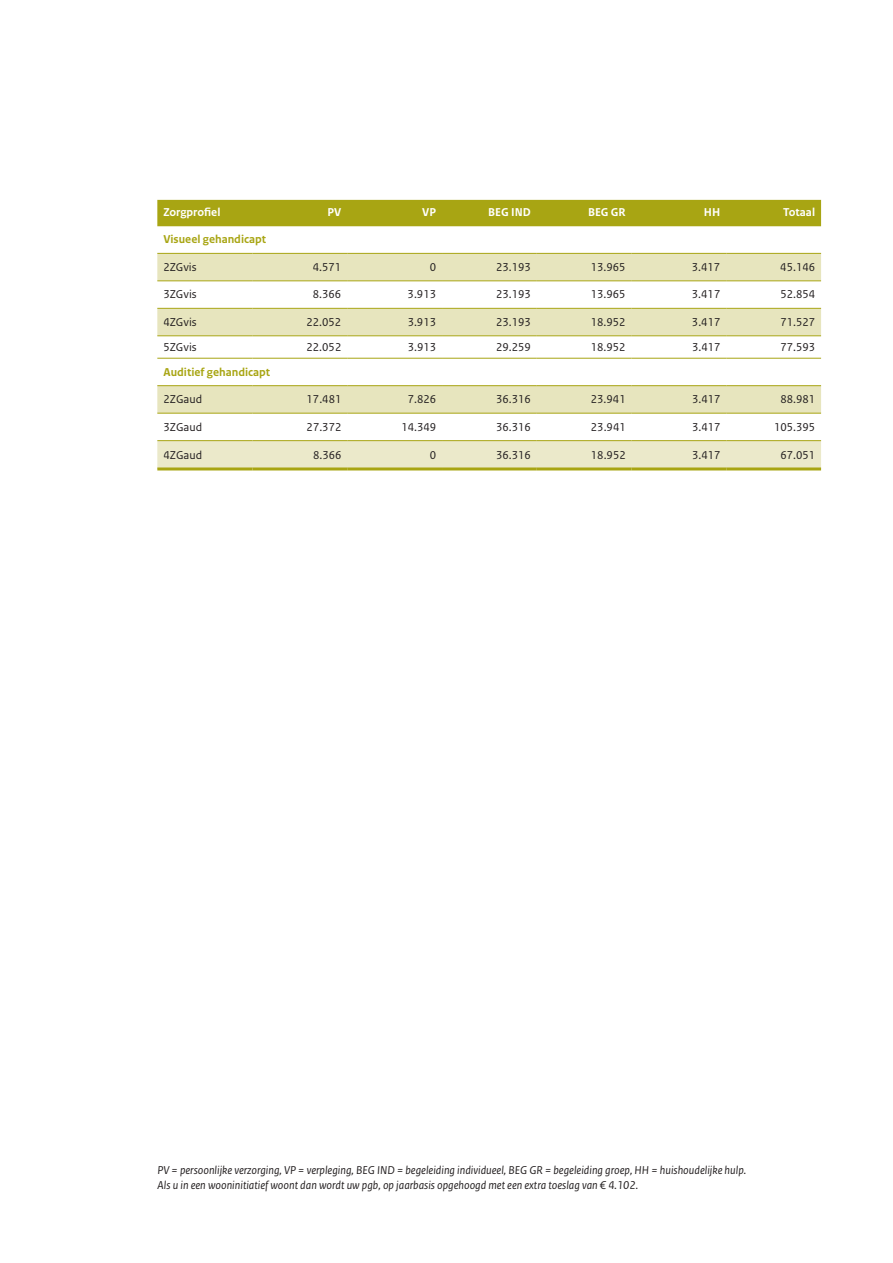
<style>
.page{position:relative;width:893px;height:1263px;background:#fff}
.page>*{position:absolute;margin:0;border:0;box-sizing:border-box;transform-origin:0 0}
.t1{font:12px "Rijksoverheid Sans Text";color:#231f20}
.t2{font:italic 12px/15px "Rijksoverheid Sans Text";color:#231f20}
.t3{font:700 12px "Rijksoverheid Sans Text";color:#a8a513}
.t4{font:700 12px "Rijksoverheid Sans Text";color:#fff}
</style>
<div class="page">
<div style="left:157px;top:200px;width:664px;height:26px;background:#a8a513"></div>
<svg style="left:157px;top:254px;width:664px;height:159px;fill:#e7e5be"></svg>
<svg style="left:157px;top:281px;width:664px;height:77px"></svg>
<div style="left:157px;top:441px;width:664px;height:26px;background:#ebe9ca"></div>
<hr style="left:157px;top:253px;width:95px;height:1px;background:#a8a513">
<hr style="left:252px;top:253px;width:95px;height:1px;background:#a8a513">
<hr style="left:347px;top:253px;width:95px;height:1px;background:#a8a513">
<hr style="left:442px;top:253px;width:95px;height:1px;background:#a8a513">
<hr style="left:537px;top:253px;width:94px;height:1px;background:#a8a513">
<hr style="left:631px;top:253px;width:95px;height:1px;background:#a8a513">
<hr style="left:726px;top:253px;width:95px;height:1px;background:#a8a513">
<hr style="left:157px;top:280px;width:95px;height:1px;background:#a8a513">
<hr style="left:252px;top:280px;width:95px;height:1px;background:#a8a513">
<hr style="left:347px;top:280px;width:95px;height:1px;background:#a8a513">
<hr style="left:442px;top:280px;width:95px;height:1px;background:#a8a513">
<hr style="left:537px;top:280px;width:94px;height:1px;background:#a8a513">
<hr style="left:631px;top:280px;width:95px;height:1px;background:#a8a513">
<hr style="left:726px;top:280px;width:95px;height:1px;background:#a8a513">
<hr style="left:157px;top:308px;width:95px;height:1px;background:#a8a513">
<hr style="left:252px;top:308px;width:95px;height:1px;background:#a8a513">
<hr style="left:347px;top:308px;width:95px;height:1px;background:#a8a513">
<hr style="left:442px;top:308px;width:95px;height:1px;background:#a8a513">
<hr style="left:537px;top:308px;width:94px;height:1px;background:#a8a513">
<hr style="left:631px;top:308px;width:95px;height:1px;background:#a8a513">
<hr style="left:726px;top:308px;width:95px;height:1px;background:#a8a513">
<hr style="left:157px;top:335px;width:95px;height:1px;background:#a8a513">
<hr style="left:252px;top:335px;width:95px;height:1px;background:#a8a513">
<hr style="left:347px;top:335px;width:95px;height:1px;background:#a8a513">
<hr style="left:442px;top:335px;width:95px;height:1px;background:#a8a513">
<hr style="left:537px;top:335px;width:94px;height:1px;background:#a8a513">
<hr style="left:631px;top:335px;width:95px;height:1px;background:#a8a513">
<hr style="left:726px;top:335px;width:95px;height:1px;background:#a8a513">
<hr style="left:157px;top:440px;width:95px;height:1px;background:#a8a513">
<hr style="left:252px;top:440px;width:95px;height:1px;background:#a8a513">
<hr style="left:347px;top:440px;width:95px;height:1px;background:#a8a513">
<hr style="left:442px;top:440px;width:95px;height:1px;background:#a8a513">
<hr style="left:537px;top:440px;width:94px;height:1px;background:#a8a513">
<hr style="left:631px;top:440px;width:95px;height:1px;background:#a8a513">
<hr style="left:726px;top:440px;width:95px;height:1px;background:#a8a513">
<hr style="left:347px;top:385px;width:95px;height:1px;background:#a8a513">
<hr style="left:442px;top:385px;width:95px;height:1px;background:#a8a513">
<hr style="left:537px;top:385px;width:94px;height:1px;background:#a8a513">
<hr style="left:631px;top:385px;width:95px;height:1px;background:#a8a513">
<hr style="left:726px;top:385px;width:95px;height:1px;background:#a8a513">
<hr style="left:347px;top:413px;width:95px;height:1px;background:#a8a513">
<hr style="left:442px;top:413px;width:95px;height:1px;background:#a8a513">
<hr style="left:537px;top:413px;width:94px;height:1px;background:#a8a513">
<hr style="left:631px;top:413px;width:95px;height:1px;background:#a8a513">
<hr style="left:726px;top:413px;width:95px;height:1px;background:#a8a513">
<hr style="left:157px;top:358px;width:95px;height:1px;background:#a8a513">
<hr style="left:252px;top:358px;width:95px;height:1px;background:#a8a513">
<hr style="left:347px;top:358px;width:95px;height:1px;background:#a8a513">
<hr style="left:442px;top:358px;width:95px;height:1px;background:#a8a513">
<hr style="left:537px;top:358px;width:94px;height:1px;background:#a8a513">
<hr style="left:631px;top:358px;width:95px;height:1px;background:#a8a513">
<hr style="left:726px;top:358px;width:95px;height:1px;background:#a8a513">
<hr style="left:157px;top:385px;width:95px;height:1px;background:#a8a513">
<hr style="left:252px;top:385px;width:95px;height:1px;background:#a8a513">
<hr style="left:157px;top:413px;width:95px;height:1px;background:#a8a513">
<hr style="left:252px;top:413px;width:95px;height:1px;background:#a8a513">
<hr style="left:157px;top:467px;width:95px;height:3px;background:#a8a513">
<hr style="left:252px;top:467px;width:95px;height:3px;background:#a8a513">
<hr style="left:347px;top:467px;width:95px;height:3px;background:#a8a513">
<hr style="left:442px;top:467px;width:95px;height:3px;background:#a8a513">
<hr style="left:537px;top:467px;width:94px;height:3px;background:#a8a513">
<hr style="left:631px;top:467px;width:95px;height:3px;background:#a8a513">
<hr style="left:726px;top:467px;width:95px;height:3px;background:#a8a513">
<p class="t4" style="left:163px;top:205px;width:59px">Zorgprofiel</p>
<p class="t4" style="left:327px;top:205px;width:15px">PV</p>
<p class="t4" style="left:422px;top:205px;width:15px">VP</p>
<p class="t4" style="left:488px;top:205px;width:44px">BEG IND</p>
<p class="t4" style="left:588px;top:205px;width:39px">BEG GR</p>
<p class="t4" style="left:704px;top:205px;width:18px">HH</p>
<p class="t4" style="left:783px;top:205px;width:33px">Totaal</p>
<p class="t3" style="left:163px;top:233px;width:104px">Visueel gehandicapt</p>
<p class="t1" style="left:163px;top:260px;width:35px">2ZGvis</p>
<p class="t1" style="left:313px;top:260px;width:30px">4.571</p>
<p class="t1" style="left:430px;top:260px;width:8px">0</p>
<p class="t1" style="left:496px;top:260px;width:36px">23.193</p>
<p class="t1" style="left:591px;top:260px;width:36px">13.965</p>
<p class="t1" style="left:692px;top:260px;width:30px">3.417</p>
<p class="t1" style="left:780px;top:260px;width:36px">45.146</p>
<p class="t1" style="left:163px;top:288px;width:35px">3ZGvis</p>
<p class="t1" style="left:313px;top:288px;width:30px">8.366</p>
<p class="t1" style="left:408px;top:288px;width:30px">3.913</p>
<p class="t1" style="left:496px;top:288px;width:36px">23.193</p>
<p class="t1" style="left:591px;top:288px;width:36px">13.965</p>
<p class="t1" style="left:692px;top:288px;width:30px">3.417</p>
<p class="t1" style="left:780px;top:288px;width:36px">52.854</p>
<p class="t1" style="left:163px;top:315px;width:35px">4ZGvis</p>
<p class="t1" style="left:306px;top:315px;width:36px">22.052</p>
<p class="t1" style="left:408px;top:315px;width:30px">3.913</p>
<p class="t1" style="left:496px;top:315px;width:36px">23.193</p>
<p class="t1" style="left:591px;top:315px;width:36px">18.952</p>
<p class="t1" style="left:692px;top:315px;width:30px">3.417</p>
<p class="t1" style="left:780px;top:315px;width:36px">71.527</p>
<p class="t1" style="left:163px;top:340px;width:35px">5ZGvis</p>
<p class="t1" style="left:307px;top:340px;width:36px">22.052</p>
<p class="t1" style="left:408px;top:340px;width:30px">3.913</p>
<p class="t1" style="left:496px;top:340px;width:36px">29.259</p>
<p class="t1" style="left:591px;top:340px;width:36px">18.952</p>
<p class="t1" style="left:692px;top:340px;width:30px">3.417</p>
<p class="t1" style="left:780px;top:340px;width:36px">77.593</p>
<p class="t3" style="left:163px;top:365px;width:108px">Auditief gehandicapt</p>
<p class="t1" style="left:163px;top:392px;width:40px">2ZGaud</p>
<p class="t1" style="left:307px;top:392px;width:36px">17.481</p>
<p class="t1" style="left:408px;top:392px;width:30px">7.826</p>
<p class="t1" style="left:496px;top:392px;width:36px">36.316</p>
<p class="t1" style="left:591px;top:392px;width:36px">23.941</p>
<p class="t1" style="left:692px;top:392px;width:30px">3.417</p>
<p class="t1" style="left:780px;top:392px;width:36px">88.981</p>
<p class="t1" style="left:164px;top:420px;width:40px">3ZGaud</p>
<p class="t1" style="left:307px;top:420px;width:36px">27.372</p>
<p class="t1" style="left:401px;top:420px;width:36px">14.349</p>
<p class="t1" style="left:496px;top:420px;width:36px">36.316</p>
<p class="t1" style="left:591px;top:420px;width:36px">23.941</p>
<p class="t1" style="left:692px;top:420px;width:30px">3.417</p>
<p class="t1" style="left:774px;top:420px;width:43px">105.395</p>
<p class="t1" style="left:164px;top:448px;width:40px">4ZGaud</p>
<p class="t1" style="left:313px;top:448px;width:30px">8.366</p>
<p class="t1" style="left:430px;top:448px;width:8px">0</p>
<p class="t1" style="left:496px;top:448px;width:36px">36.316</p>
<p class="t1" style="left:591px;top:448px;width:36px">18.952</p>
<p class="t1" style="left:692px;top:448px;width:30px">3.417</p>
<p class="t1" style="left:780px;top:448px;width:36px">67.051</p>
<p class="t2" style="left:158px;top:1163px;width:590px">PV = persoonlijke verzorging, VP = verpleging, BEG IND = begeleiding individueel, BEG GR = begeleiding groep, HH = huishoudelijke hulp.<br>Als u in een wooninitiatief woont dan wordt uw pgb, op jaarbasis opgehoogd met een extra toeslag van € 4.102.</p>
</div>
